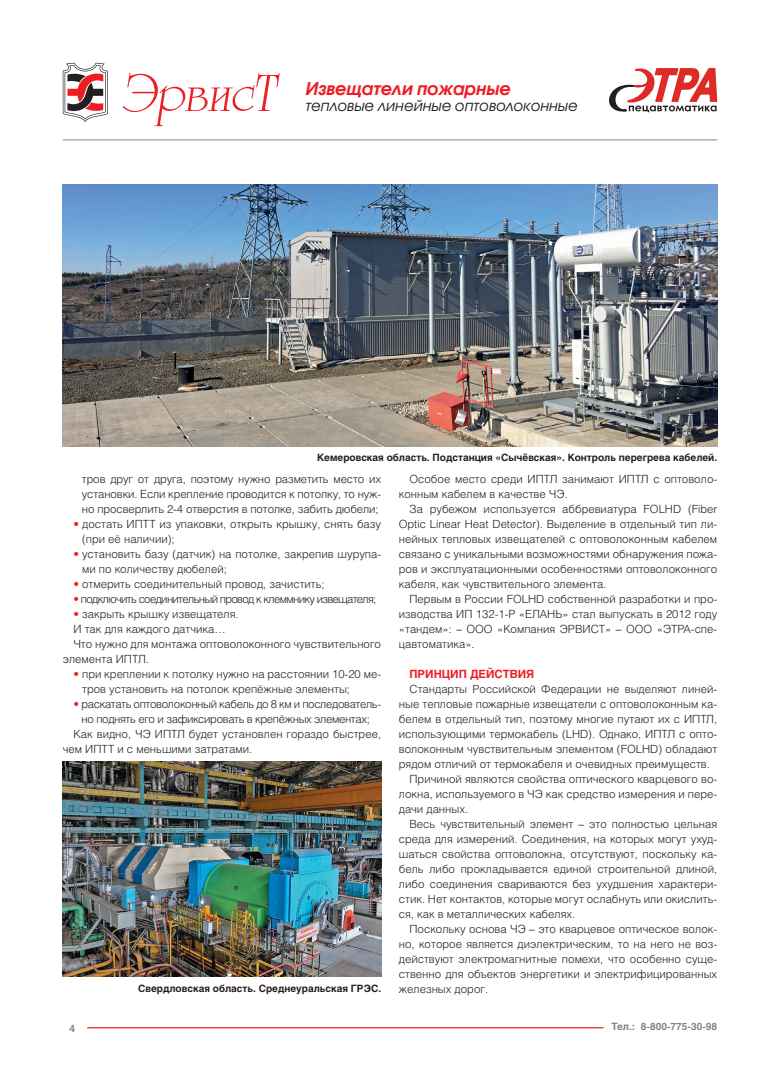
<style>
.page{position:relative;width:780px;height:1088px;background:#fff}
.page>*{position:absolute;margin:0;border:0;box-sizing:border-box;transform-origin:0 0}
.t1{font:italic 700 17.5px "Avant Garde Gothic C";color:#ee1d23}
.t2{font:italic 15px "Avant Garde Gothic C";color:#231f20}
.t3{font:11.25px/15px "Helios Light C";color:#231f20}
.t4{font:11.25px "Helios Light C";letter-spacing:-.03em;color:#231f20}
.t5{font:11.25px "Helios Light C";letter-spacing:-.06em;color:#231f20}
.t6{font:700 11.25px "Helios C";color:#ee1d23}
.t7{font:700 10px "Helios C";color:#231f20}
.t8{font:700 10px "Helios C";color:#808285}
.s1{color:#ee1d23}
</style>
<div class="page">
<svg style="left:63px;top:63px;width:45px;height:59px"></svg>
<svg style="left:123px;top:73px;width:157px;height:53px"></svg>
<hr style="left:87px;top:1027px;width:516px;height:1px;background:#ee1d23">
<hr style="left:63px;top:140px;width:654px;height:1px;background:#808285">
<svg style="left:609px;top:68px;width:108px;height:44px"></svg>
<img style="left:63px;top:184px;width:654px;height:262px">
<img style="left:63px;top:762px;width:318px;height:215px">
<h1 class="t1" style="left:305px;top:82px;width:206px">Извещатели пожарные</h1>
<h2 class="t2" style="left:305px;top:100px;width:274px">тепловые линейные оптоволоконные</h2>
<p class="t7" style="left:317px;top:454px;width:401px">Кемеровская область. Подстанция «Сычёвская». Контроль перегрева кабелей.</p>
<p class="t3" style="left:82px;top:472px;width:301px;text-align:justify">тров друг от друга, поэтому нужно разметить место их установки. Если крепление проводится к потолку, то нуж&shy;но просверлить 2-4 отверстия в потолке, забить дюбели;</p>
<p class="t3" style="left:82px;top:517px;width:300px;text-indent:-9px"><span class="s1">•</span> достать ИПТТ из упаковки, открыть крышку, снять базу (при её наличии);</p>
<p class="t3" style="left:82px;top:547px;width:300px;text-indent:-9px"><span class="s1">•</span> установить базу (датчик) на потолке, закрепив шурупа&shy;ми по количеству дюбелей;</p>
<p class="t3" style="left:73px;top:577px;width:253px"><span class="s1">•</span> отмерить соединительный провод, зачистить;</p>
<p class="t5" style="left:73px;top:595px;width:304px"><span class="s1">•</span> подключить соединительный провод к клеммнику извещателя;</p>
<p class="t3" style="left:73px;top:607px;width:167px"><span class="s1">•</span> закрыть крышку извещателя.</p>
<p class="t3" style="left:73px;top:622px;width:154px">И так для каждого датчика…</p>
<p class="t3" style="left:73px;top:637px;width:309px">Что нужно для монтажа оптоволоконного чувствительного</p>
<p class="t3" style="left:63px;top:652px;width:88px">элемента ИПТЛ.</p>
<p class="t3" style="left:82px;top:667px;width:300px;text-indent:-9px"><span class="s1">•</span> при креплении к потолку нужно на расстоянии 10-20 ме&shy;тров установить на потолок крепёжные элементы;</p>
<p class="t4" style="left:73px;top:700px;width:309px"><span class="s1">•</span> раскатать оптоволоконный кабель до 8 км и последователь-</p>
<p class="t4" style="left:81px;top:715px;width:290px">но поднять его и зафиксировать в крепёжных элементах;</p>
<p class="t3" style="left:73px;top:727px;width:309px">Как видно, ЧЭ ИПТЛ будет установлен гораздо быстрее,</p>
<p class="t3" style="left:63px;top:742px;width:191px">чем ИПТТ и с меньшими затратами.</p>
<p class="t7" style="left:138px;top:985px;width:244px">Свердловская область. Среднеуральская ГРЭС.</p>
<p class="t3" style="left:399px;top:472px;width:320px;text-indent:11px">Особое место среди ИПТЛ занимают ИПТЛ с оптоволо&shy;конным кабелем в качестве ЧЭ.</p>
<p class="t3" style="left:399px;top:502px;width:320px;text-align:justify;text-indent:11px">За рубежом используется аббревиатура FOLHD (Fiber Optic Linear Heat Detector). Выделение в отдельный тип ли&shy;нейных тепловых извещателей с оптоволоконным кабелем связано с уникальными возможностями обнаружения пожа&shy;ров и эксплуатационными особенностями оптоволоконного кабеля, как чувствительного элемента.</p>
<p class="t3" style="left:399px;top:592px;width:320px;text-align:justify;text-indent:11px">Первым в России FOLHD собственной разработки и про&shy;изводства ИП 132-1-Р «ЕЛАНЬ» стал выпускать в 2012 году «тандем»: – ООО «Компания ЭРВИСТ» – ООО «ЭТРА-спе&shy;цавтоматика».</p>
<p class="t6" style="left:409px;top:670px;width:126px">ПРИНЦИП ДЕЙСТВИЯ</p>
<p class="t3" style="left:409px;top:682px;width:309px">Стандарты Российской Федерации не выделяют линей-</p>
<p class="t3" style="left:399px;top:697px;width:320px">ные тепловые пожарные извещатели с оптоволоконным ка-</p>
<p class="t3" style="left:399px;top:712px;width:320px">белем в отдельный тип, поэтому многие путают их с ИПТЛ,</p>
<p class="t3" style="left:399px;top:727px;width:320px">использующими термокабель (LHD). Однако, ИПТЛ с опто-</p>
<p class="t3" style="left:399px;top:742px;width:320px">волоконным чувствительным элементом (FOLHD) обладают</p>
<p class="t3" style="left:399px;top:757px;width:312px">рядом отличий от термокабеля и очевидных преимуществ.</p>
<p class="t3" style="left:409px;top:772px;width:309px">Причиной являются свойства оптического кварцевого во-</p>
<p class="t3" style="left:399px;top:787px;width:320px">локна, используемого в ЧЭ как средство измерения и пере-</p>
<p class="t3" style="left:399px;top:802px;width:71px">дачи данных.</p>
<p class="t3" style="left:409px;top:817px;width:309px">Весь чувствительный элемент – это полностью цельная</p>
<p class="t3" style="left:399px;top:832px;width:320px">среда для измерений. Соединения, на которых могут ухуд-</p>
<p class="t3" style="left:399px;top:847px;width:320px">шаться свойства оптоволокна, отсутствуют, поскольку ка-</p>
<p class="t3" style="left:399px;top:862px;width:320px">бель либо прокладывается единой строительной длиной,</p>
<p class="t3" style="left:399px;top:877px;width:320px">либо соединения свариваются без ухудшения характери-</p>
<p class="t3" style="left:399px;top:892px;width:320px">стик. Нет контактов, которые могут ослабнуть или окислить-</p>
<p class="t3" style="left:399px;top:907px;width:178px">ся, как в металлических кабелях.</p>
<p class="t3" style="left:409px;top:922px;width:309px">Поскольку основа ЧЭ – это кварцевое оптическое волок-</p>
<p class="t3" style="left:399px;top:937px;width:320px">но, которое является диэлектрическим, то на него не воз-</p>
<p class="t3" style="left:399px;top:952px;width:320px">действуют электромагнитные помехи, что особенно суще-</p>
<p class="t3" style="left:399px;top:967px;width:320px">ственно для объектов энергетики и электрифицированных</p>
<p class="t3" style="left:399px;top:982px;width:91px">железных дорог.</p>
<p class="t8" style="left:69px;top:1024px;width:7px">4</p>
<p class="t8" style="left:611px;top:1022px;width:107px">Тел.: 8-800-775-30-98</p>
</div>
